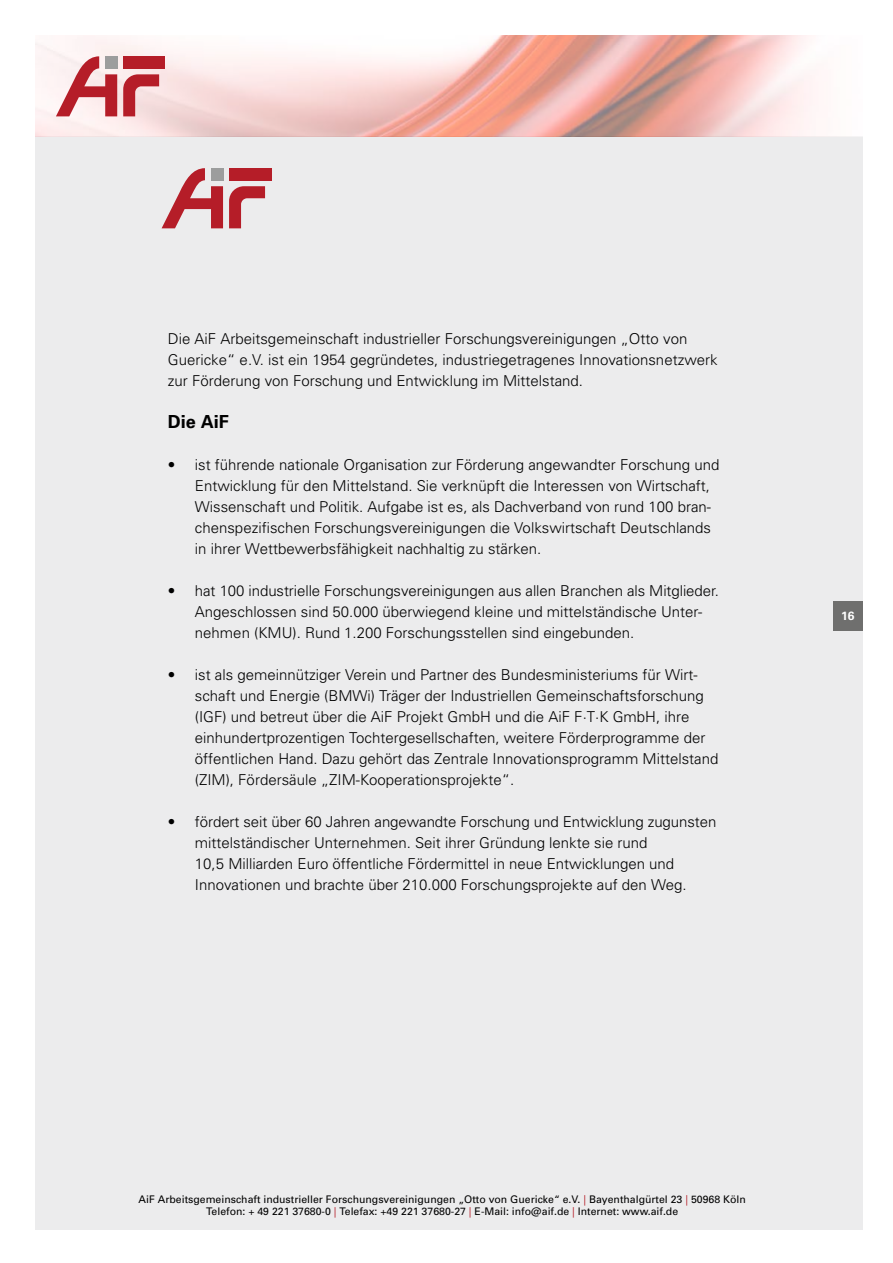
<style>
.page{position:relative;width:893px;height:1263px;background:#fff}
.page>*{position:absolute;margin:0;border:0;box-sizing:border-box;transform-origin:0 0}
.t1{font:700 18px "Univers";color:#000}
.t2{font:300 15px/21px "Univers";color:#000}
.t3{font:700 12px "Univers";color:#fff}
.t4{font:10.5px/12.6px "Univers";color:#000;text-align:center}
.s1{color:#b51d28}
</style>
<div class="page">
<div style="left:36px;top:136px;width:827px;height:1094px;background:#ececed"></div>
<img style="left:36px;top:35px;width:777px;height:101px">
<div style="left:123px;top:56px;width:42px;height:12px;background:#b51d28"></div>
<svg style="left:56px;top:56px;width:61px;height:60px"></svg>
<div style="left:105px;top:56px;width:12px;height:12px;background:#9c9d9d"></div>
<svg style="left:123px;top:74px;width:36px;height:42px;background:#d58085"></svg>
<div style="left:833px;top:601px;width:30px;height:29px;background:#6f6f6e"></div>
<div style="left:229px;top:168px;width:42px;height:12px;background:#b51d28"></div>
<svg style="left:162px;top:168px;width:61px;height:60px"></svg>
<div style="left:211px;top:168px;width:12px;height:12px;background:#9c9d9d"></div>
<svg style="left:229px;top:186px;width:36px;height:42px"></svg>
<p class="t2" style="left:168px;top:328px;width:551px">Die AiF Arbeitsgemeinschaft industrieller Forschungsvereinigungen „Otto von<br>Guericke“ e.V. ist ein 1954 gegründetes, industriegetragenes Innovationsnetzwerk zur Förderung von Forschung und Entwicklung im Mittelstand.</p>
<p class="t1" style="left:168px;top:410px;width:63px">Die AiF</p>
<p class="t2" style="left:195px;top:454px;width:526px;text-indent:-27px">• ist führende nationale Organisation zur Förderung angewandter Forschung und Entwicklung für den Mittelstand. Sie verknüpft die Interessen von Wirtschaft, Wissenschaft und Politik. Aufgabe ist es, als Dachverband von rund 100 bran&shy;chenspezifischen Forschungsvereinigungen die Volkswirtschaft Deutschlands in ihrer Wettbewerbsfähigkeit nachhaltig zu stärken.</p>
<p class="t2" style="left:195px;top:580px;width:526px;text-indent:-27px">• hat 100 industrielle Forschungsvereinigungen aus allen Branchen als Mitglieder.<br>Angeschlossen sind 50.000 überwiegend kleine und mittelständische Unter&shy;nehmen (KMU). Rund 1.200 Forschungsstellen sind eingebunden.</p>
<p class="t2" style="left:195px;top:664px;width:525px;text-indent:-27px">• ist als gemeinnütziger Verein und Partner des Bundesministeriums für Wirt&shy;schaft und Energie (BMWi) Träger der Industriellen Gemeinschaftsforschung (IGF) und betreut über die AiF Projekt GmbH und die AiF F·T·K GmbH, ihre einhundertprozentigen Tochtergesellschaften, weitere Förderprogramme der öffentlichen Hand. Dazu gehört das Zentrale Innovationsprogramm Mittelstand (ZIM), Fördersäule „ZIM-Kooperationsprojekte“.</p>
<p class="t2" style="left:195px;top:811px;width:523px;text-indent:-27px">• fördert seit über 60 Jahren angewandte Forschung und Entwicklung zugunsten mittelständischer Unternehmen. Seit ihrer Gründung lenkte sie rund<br>10,5 Milliarden Euro öffentliche Fördermittel in neue Entwicklungen und Innovationen und brachte über 210.000 Forschungsprojekte auf den Weg.</p>
<p class="t3" style="left:841px;top:608px;width:15px">16</p>
<p class="t4" style="left:139px;top:1193px;width:609px">AiF Arbeitsgemeinschaft industrieller Forschungsvereinigungen „Otto von Guericke“ e.V. <span class="s1">|</span> Bayenthalgürtel 23 <span class="s1">|</span> 50968 Köln<br>Telefon: + 49 221 37680-0 <span class="s1">|</span> Telefax: +49 221 37680-27 <span class="s1">|</span> E-Mail: info@aif.de <span class="s1">|</span> Internet: www.aif.de</p>
</div>
